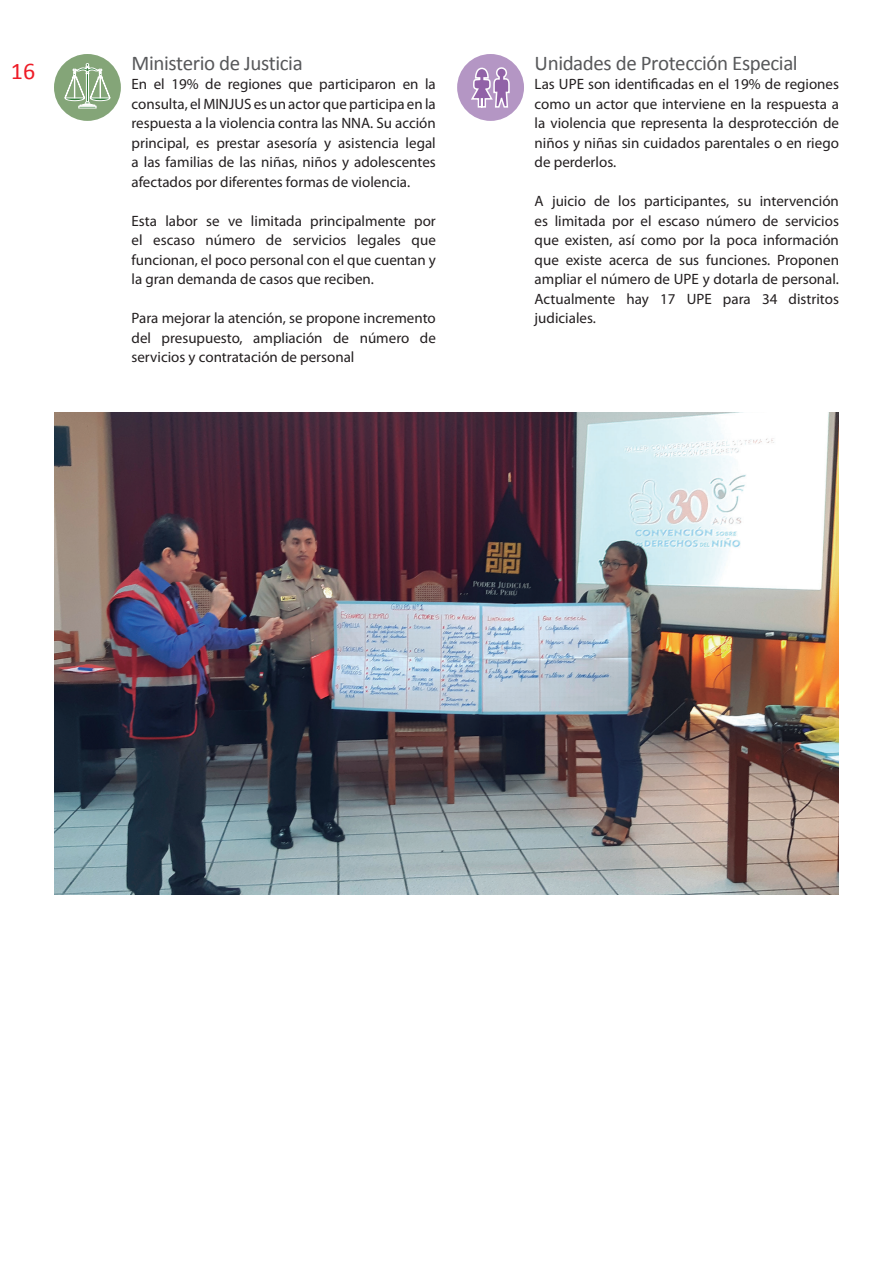
<style>
.page{position:relative;width:893px;height:1263px;background:#fff}
.page>*{position:absolute;margin:0;border:0;box-sizing:border-box;transform-origin:0 0}
.t1{font:24px "Calibri";color:#ee1c27}
.t2{font:21px "Calibri";letter-spacing:-.02em;color:#57585a}
.t3{font:15px/19.5px "Myriad Pro";color:#231f20;text-align:justify}
</style>
<div class="page">
<div style="left:54px;top:54px;width:67px;height:67px;background:#84a578;border-radius:50%"></div>
<div style="left:457px;top:54px;width:67px;height:67px;background:#b496c4;border-radius:50%"></div>
<svg style="left:64px;top:62px;width:47px;height:46px"></svg>
<svg style="left:470px;top:67px;width:41px;height:49px"></svg>
<img style="left:54px;top:412px;width:785px;height:482px">
<h1 class="t1" style="left:11px;top:56px;width:26px">16</h1>
<p class="t2" style="left:132px;top:50px;width:173px">Ministerio de Justicia</p>
<p class="t3" style="left:132px;top:74px;width:306px">En el 19% de regiones que participaron en la consulta, el MINJUS es un actor que participa en la respuesta a la violencia contra las NNA. Su acción principal, es prestar asesoría y asistencia legal a las familias de las niñas, niños y adolescentes afectados por diferentes formas de violencia.</p>
<p class="t3" style="left:132px;top:211px;width:306px">Esta labor se ve limitada principalmente por el escaso número de servicios legales que funcionan, el poco personal con el que cuentan y la gran demanda de casos que reciben.</p>
<p class="t3" style="left:132px;top:308px;width:306px">Para mejorar la atención, se propone incremento del presupuesto, ampliación de número de servicios y contratación de personal</p>
<p class="t2" style="left:535px;top:50px;width:265px">Unidades de Protección Especial</p>
<p class="t3" style="left:535px;top:74px;width:306px">Las UPE son identificadas en el 19% de regiones como un actor que interviene en la respuesta a la violencia que representa la desprotección de niños y niñas sin cuidados parentales o en riego de perderlos.</p>
<p class="t3" style="left:535px;top:191px;width:306px">A juicio de los participantes, su intervención es limitada por el escaso número de servicios que existen, así como por la poca información que existe acerca de sus funciones. Proponen ampliar el número de UPE y dotarla de personal.<br>Actualmente hay 17 UPE para 34 distritos judiciales.</p>
</div>
